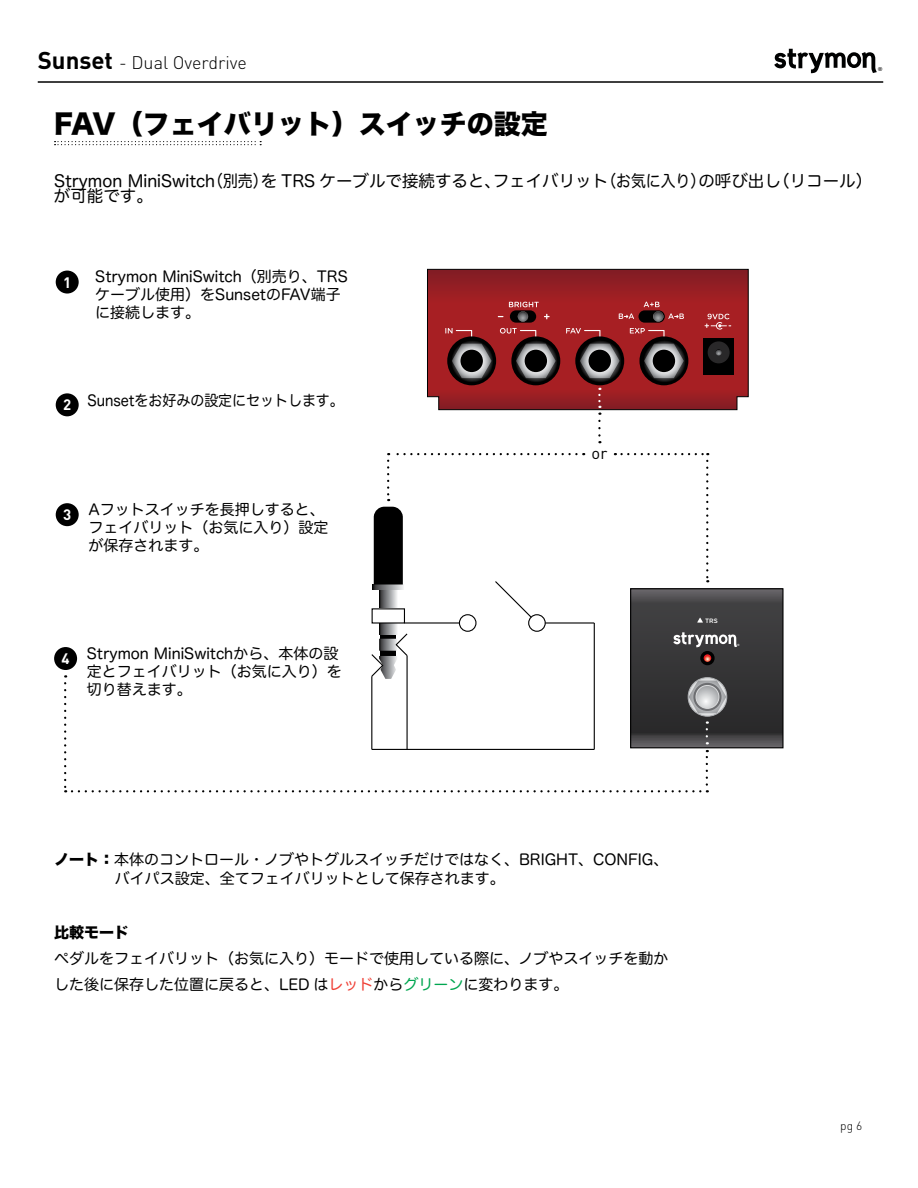
<style>
.page{position:relative;width:918px;height:1188px;background:#fff}
.page>*{position:absolute;margin:0;border:0;box-sizing:border-box;transform-origin:0 0}
.t1{font:27px "Hira Kaku Std W8";color:#000}
.t2{font:300 18px "DINOT";color:#000}
.t3{font:16.5px/15px "Hira Maru Pro W4";color:#000}
.t4{font:16.5px "DINOT";color:#000}
.t5{font:15px/18px "Hira Maru Pro W4";color:#000}
.t6{font:15px "Hira Maru Pro W4";color:#000;scale:.93 1}
.t7{font:15px "Hira Kaku Std W8";color:#000}
.t8{font:700 15px "DINOT";color:#fff}
.t9{font:300 12px "DINOT";color:#000}
.t10{font:500 6.3px "Gotham Rounded";color:#fff}
.t11{font:500 5.55px "DIN";color:#000101}
.t12{font:500 3px "DIN";color:#fff}
.s1{font-weight:700;font-size:24px}
.s2{font-family:"Hira Kaku Std W8"}
.s3{color:#ef4036}
.s4{color:#00a650}
</style>
<div class="page">
<hr style="left:38px;top:81px;width:845px;height:2px;background:#000">
<svg style="left:774px;top:49px;width:103px;height:24px"></svg>
<svg style="left:632px;top:590px;width:150px;height:156px;background:#3a3a3b"></svg>
<div style="left:630px;top:588px;width:154px;height:160px;border:1px solid #000"></div>
<svg style="left:673px;top:632px;width:64px;height:15px"></svg>
<svg style="left:697px;top:618px;width:6px;height:5px"></svg>
<svg style="left:702px;top:655px;width:11px;height:9px"></svg>
<div style="left:700px;top:651px;width:15px;height:14px;border:3px solid #000;border-radius:50%"></div>
<svg style="left:688px;top:678px;width:39px;height:38px"></svg>
<div style="left:688px;top:677px;width:39px;height:39px;border:1px solid #adafb2;border-radius:50%"></div>
<svg style="left:689px;top:681px;width:37px;height:32px"></svg>
<svg style="left:695px;top:684px;width:25px;height:26px"></svg>
<div style="left:693px;top:683px;width:29px;height:28px;border:2px solid #6d6e71;border-radius:50%"></div>
<svg style="left:696px;top:685px;width:23px;height:23px"></svg>
<div style="left:696px;top:685px;width:23px;height:24px;border:1px solid #dadbdc;border-radius:50%"></div>
<svg style="left:379px;top:590px;width:18px;height:42px"></svg>
<svg style="left:372px;top:585px;width:32px;height:4px"></svg>
<div style="left:374px;top:507px;width:29px;height:78px;background:#000"></div>
<svg style="left:371px;top:632px;width:37px;height:47px"></svg>
<div style="left:372px;top:609px;width:32px;height:14px;background:#fff"></div>
<hr style="left:371px;top:676px;width:1px;height:73px;background:#000">
<hr style="left:407px;top:656px;width:1px;height:93px;background:#000">
<hr style="left:372px;top:749px;width:222px;height:1px;background:#000">
<hr style="left:404px;top:622px;width:64px;height:2px;background:#000">
<hr style="left:594px;top:623px;width:1px;height:126px;background:#000">
<hr style="left:537px;top:622px;width:57px;height:2px;background:#000">
<div style="left:459px;top:615px;width:17px;height:16px;background:#fff;border-radius:50%"></div>
<div style="left:459px;top:614px;width:18px;height:18px;border:1px solid #000;border-radius:50%"></div>
<svg style="left:495px;top:581px;width:39px;height:39px"></svg>
<div style="left:529px;top:615px;width:16px;height:16px;background:#fff;border-radius:50%"></div>
<div style="left:528px;top:614px;width:18px;height:18px;border:1px solid #000;border-radius:50%"></div>
<svg style="left:427px;top:269px;width:322px;height:141px;background:#971f24"></svg>
<svg style="left:705px;top:314px;width:26px;height:16px"></svg>
<svg style="left:619px;top:313px;width:15px;height:6px"></svg>
<div style="left:447px;top:336px;width:49px;height:49px;background:#000;border-radius:24px"></div>
<svg style="left:445px;top:328px;width:48px;height:54px"></svg>
<div style="left:460px;top:350px;width:23px;height:22px;background:#000;border-radius:50%"></div>
<svg style="left:511px;top:336px;width:49px;height:49px"></svg>
<svg style="left:500px;top:328px;width:56px;height:50px;background:#854648"></svg>
<div style="left:525px;top:350px;width:22px;height:22px;background:#000;border-radius:50%"></div>
<svg style="left:575px;top:336px;width:49px;height:49px"></svg>
<svg style="left:566px;top:328px;width:54px;height:50px;background:#83474a"></svg>
<div style="left:589px;top:350px;width:22px;height:22px;background:#000;border-radius:50%"></div>
<div style="left:639px;top:336px;width:49px;height:49px;background:#000;border-radius:24px"></div>
<svg style="left:630px;top:328px;width:55px;height:54px"></svg>
<div style="left:653px;top:350px;width:22px;height:22px;background:#000;border-radius:50%"></div>
<div style="left:703px;top:338px;width:30px;height:36px;background:#000"></div>
<div style="left:708px;top:341px;width:22px;height:22px;background:#292829;border-radius:50%"></div>
<svg style="left:716px;top:349px;width:6px;height:6px"></svg>
<div style="left:639px;top:310px;width:26px;height:13px;background:#010101;border-radius:6px"></div>
<svg style="left:644px;top:302px;width:40px;height:20px"></svg>
<svg style="left:510px;top:310px;width:26px;height:13px"></svg>
<svg style="left:509px;top:302px;width:41px;height:20px"></svg>
<svg style="left:55px;top:141px;width:206px;height:4px"></svg>
<div style="left:56px;top:393px;width:23px;height:23px;background:#000;border-radius:50%"></div>
<div style="left:56px;top:271px;width:23px;height:23px;background:#000;border-radius:50%"></div>
<div style="left:56px;top:503px;width:23px;height:23px;background:#000;border-radius:50%"></div>
<div style="left:54px;top:647px;width:23px;height:23px;background:#000;border-radius:50%"></div>
<svg style="left:598px;top:421px;width:3px;height:22px"></svg>
<svg style="left:598px;top:388px;width:3px;height:27px"></svg>
<svg style="left:388px;top:453px;width:189px;height:2px"></svg>
<svg style="left:387px;top:461px;width:2px;height:40px"></svg>
<svg style="left:622px;top:453px;width:86px;height:2px"></svg>
<svg style="left:706px;top:461px;width:2px;height:121px"></svg>
<svg style="left:64px;top:675px;width:2px;height:117px"></svg>
<svg style="left:72px;top:750px;width:636px;height:42px"></svg>
<svg style="left:706px;top:721px;width:2px;height:15px"></svg>
<p class="t2" style="left:38px;top:51px;width:211px"><span class="s1">Sunset</span> - Dual Overdrive</p>
<h1 class="t1" style="left:54px;top:108px;width:495px">FAV（フェイバリット）スイッチの設定</h1>
<p class="t3" style="left:54px;top:172px;width:820px">Strymon MiniSwitch（別売）を TRS ケーブルで接続すると、フェイバリット（お気に入り）の呼び出し（リコール）が可能です。</p>
<p class="t11" style="left:878px;top:65px;width:6px">®</p>
<p class="t8" style="left:63px;top:272px;width:10px">1</p>
<p class="t5" style="left:95px;top:267px;width:254px">Strymon MiniSwitch（別売り、TRSケーブル使用）をSunsetのFAV端子に接続します。</p>
<p class="t8" style="left:63px;top:395px;width:10px">2</p>
<p class="t6" style="left:87px;top:387px;width:277px">Sunsetをお好みの設定にセットします。</p>
<p class="t8" style="left:63px;top:505px;width:10px">3</p>
<p class="t5" style="left:89px;top:499px;width:242px">Aフットスイッチを長押しすると、フェイバリット（お気に入り）設定が保存されます。</p>
<p class="t8" style="left:62px;top:649px;width:10px">4</p>
<p class="t5" style="left:87px;top:643px;width:256px">Strymon MiniSwitchから、本体の設定とフェイバリット（お気に入り）を切り替えます。</p>
<p class="t4" style="left:592px;top:443px;width:17px">or</p>
<p class="t10" style="left:705px;top:616px;width:14px">TRS</p>
<p class="t12" style="left:737px;top:643px;width:4px">®</p>
<p class="t5" style="left:115px;top:848px;width:555px;line-height:19.8px;text-indent:-61px"><span class="s2">ノート：</span>本体のコントロール・ノブやトグルスイッチだけではなく、BRIGHT、CONFIG、バイパス設定、全てフェイバリットとして保存されます。</p>
<p class="t7" style="left:54px;top:924px;width:76px">比較モード</p>
<p class="t5" style="left:54px;top:945px;width:616px;line-height:26.2px">ペダルをフェイバリット（お気に入り）モードで使用している際に、ノブやスイッチを動かした後に保存した位置に戻ると、LED は<span class="s3">レッド</span>から<span class="s4">グリーン</span>に変わります。</p>
<p class="t9" style="left:840px;top:1119px;width:24px">pg 6</p>
</div>
